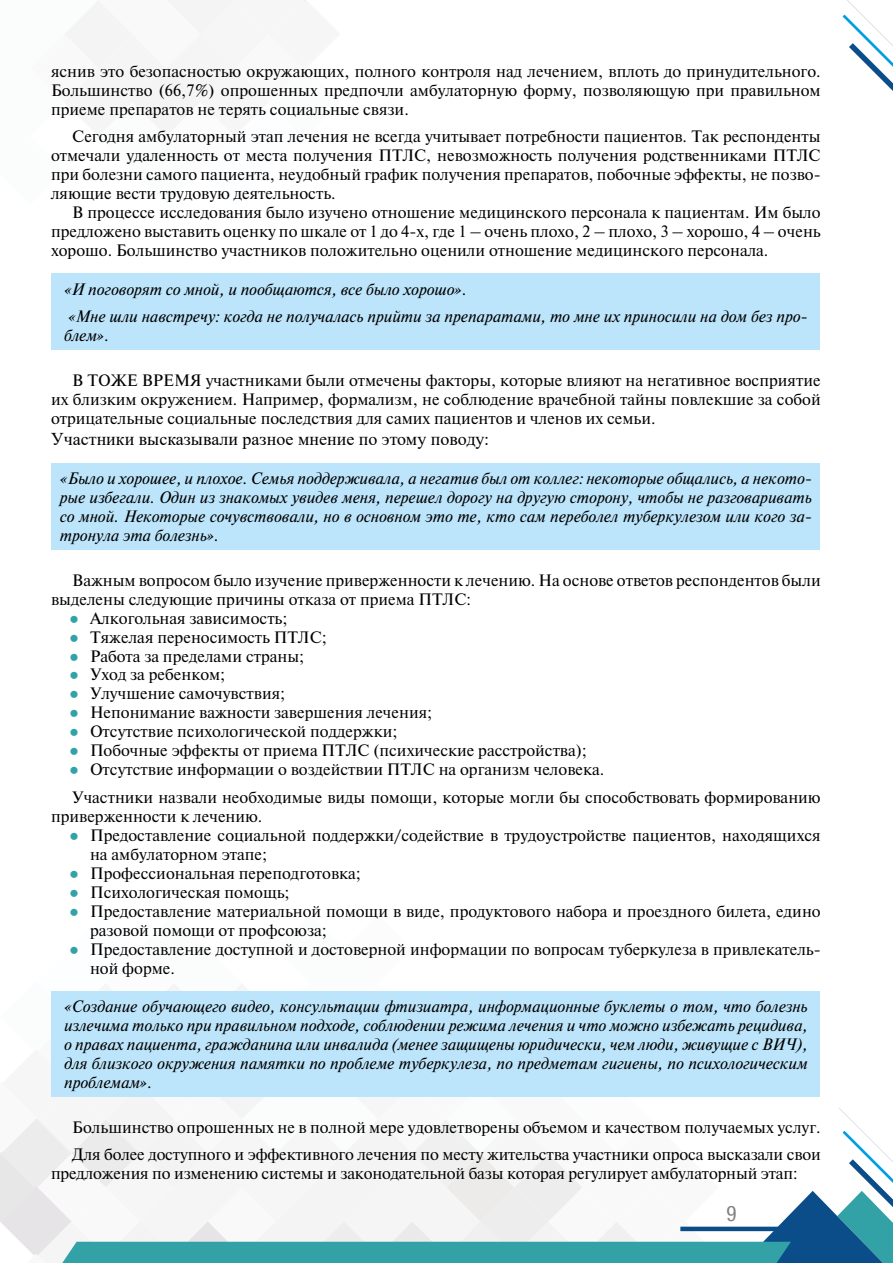
<style>
.page{position:relative;width:893px;height:1263px;background:#fff}
.page>*{position:absolute;margin:0;border:0;box-sizing:border-box;transform-origin:0 0}
.t1{font:condensed 21px "Helvetica Neue LTCYR";color:#808081}
.t2{font:18px "Times New Roman";color:#000}
.t3{font:16.5px/18.9px "Newton C";color:#000}
.t4{font:italic 16.5px/18.9px "Newton C";color:#000;text-align:justify}
.s1{font-family:"Arial";color:#32a2a7}
</style>
<div class="page">
<svg style="left:842px;top:0;width:51px;height:91px"></svg>
<div style="left:65px;top:0;width:241px;height:136px;background:#f7f6f7"></div>
<svg style="left:0;top:984px;width:893px;height:279px"></svg>
<div style="left:51px;top:273px;width:769px;height:77px;background:#bce4fa"></div>
<div style="left:51px;top:463px;width:769px;height:87px;background:#bce4fa"></div>
<div style="left:51px;top:991px;width:769px;height:105px;background:#bce4fa"></div>
<p class="t3" style="left:51px;top:62px;width:771px;text-align:justify">яснив это безопасностью окружающих, полного контроля над лечением, вплоть до принудительного.<br>Большинство (66,7%) опрошенных предпочли амбулаторную форму, позволяющую при правильном приеме препаратов не терять социальные связи.</p>
<p class="t3" style="left:51px;top:127px;width:771px;text-align:justify;text-indent:21px">Сегодня амбулаторный этап лечения не всегда учитывает потребности пациентов. Так респонденты отмечали удаленность от места получения ПТЛС, невозможность получения родственниками ПТЛС при болезни самого пациента, неудобный график получения препаратов, побочные эффекты, не позво&shy;ляющие вести трудовую деятельность.</p>
<p class="t3" style="left:51px;top:203px;width:771px;text-align:justify;text-indent:21px">В процессе исследования было изучено отношение медицинского персонала к пациентам. Им было предложено выставить оценку по шкале от 1 до 4-х, где 1 – очень плохо, 2 – плохо, 3 – хорошо, 4 – очень хорошо. Большинство участников положительно оценили отношение медицинского персонала.</p>
<p class="t4" style="left:64px;top:275px;width:745px;line-height:27.5px">«И поговорят со мной, и пообщаются, все было хорошо».<br>«Мне шли навстречу: когда не получалась прийти за препаратами, то мне их приносили на дом без про-</p>
<p class="t4" style="left:64px;top:326px;width:46px">блем».</p>
<p class="t3" style="left:51px;top:371px;width:771px;text-align:justify;text-indent:21px">В ТОЖЕ ВРЕМЯ участниками были отмечены факторы, которые влияют на негативное восприятие их близким окружением. Например, формализм, не соблюдение врачебной тайны повлекшие за собой отрицательные социальные последствия для самих пациентов и членов их семьи.</p>
<p class="t2" style="left:51px;top:426px;width:440px">Участники высказывали разное мнение по этому поводу:</p>
<p class="t4" style="left:60px;top:469px;width:753px">«Было и хорошее, и плохое. Семья поддерживала, а негатив был от коллег: некоторые общались, а некото&shy;рые избегали. Один из знакомых увидев меня, перешел дорогу на другую сторону, чтобы не разговаривать со мной. Некоторые сочувствовали, но в основном это те, кто сам переболел туберкулезом или кого за&shy;тронула эта болезнь».</p>
<p class="t3" style="left:51px;top:570px;width:771px;text-indent:21px">Важным вопросом было изучение приверженности к лечению. На основе ответов респондентов были выделены следующие причины отказа от приема ПТЛС:</p>
<p class="t3" style="left:69px;top:608px;width:220px"><span class="s1">●</span> Алкогольная зависимость;</p>
<p class="t3" style="left:69px;top:627px;width:259px"><span class="s1">●</span> Тяжелая переносимость ПТЛС;</p>
<p class="t3" style="left:69px;top:646px;width:237px"><span class="s1">●</span> Работа за пределами страны;</p>
<p class="t3" style="left:69px;top:665px;width:158px"><span class="s1">●</span> Уход за ребенком;</p>
<p class="t3" style="left:69px;top:684px;width:218px"><span class="s1">●</span> Улучшение самочувствия;</p>
<p class="t3" style="left:69px;top:703px;width:365px"><span class="s1">●</span> Непонимание важности завершения лечения;</p>
<p class="t3" style="left:69px;top:722px;width:330px"><span class="s1">●</span> Отсутствие психологической поддержки;</p>
<p class="t3" style="left:69px;top:741px;width:519px"><span class="s1">●</span> Побочные эффекты от приема ПТЛС (психические расстройства);</p>
<p class="t3" style="left:69px;top:756px;width:753px;line-height:27.5px"><span class="s1">●</span> Отсутствие информации о воздействии ПТЛС на организм человека.<br>Участники назвали необходимые виды помощи, которые могли бы способствовать формированию</p>
<p class="t3" style="left:51px;top:807px;width:213px">приверженности к лечению.</p>
<p class="t3" style="left:90px;top:826px;width:732px;text-indent:-21px"><span class="s1">●</span> Предоставление социальной поддержки/содействие в трудоустройстве пациентов, находящихся на амбулаторном этапе;</p>
<p class="t3" style="left:69px;top:864px;width:293px"><span class="s1">●</span> Профессиональная переподготовка;</p>
<p class="t3" style="left:69px;top:883px;width:222px"><span class="s1">●</span> Психологическая помощь;</p>
<p class="t3" style="left:90px;top:902px;width:732px;text-indent:-21px"><span class="s1">●</span> Предоставление материальной помощи в виде, продуктового набора и проездного билета, едино разовой помощи от профсоюза;</p>
<p class="t3" style="left:90px;top:940px;width:732px;text-indent:-21px"><span class="s1">●</span> Предоставление доступной и достоверной информации по вопросам туберкулеза в привлекатель&shy;ной форме.</p>
<p class="t4" style="left:64px;top:997px;width:745px">«Создание обучающего видео, консультации фтизиатра, информационные буклеты о том, что болезнь излечима только при правильном подходе, соблюдении режима лечения и что можно избежать рецидива, о правах пациента, гражданина или инвалида (менее защищены юридически, чем люди, живущие с ВИЧ), для близкого окружения памятки по проблеме туберкулеза, по предметам гигиены, по психологическим проблемам».</p>
<p class="t3" style="left:72px;top:1113px;width:750px;line-height:27.5px">Большинство опрошенных не в полной мере удовлетворены объемом и качеством получаемых услуг.<br>Для более доступного и эффективного лечения по месту жительства участники опроса высказали свои</p>
<p class="t3" style="left:51px;top:1164px;width:748px">предложения по изменению системы и законодательной базы которая регулирует амбулаторный этап:</p>
<p class="t1" style="left:726px;top:1202px;width:12px">9</p>
</div>
